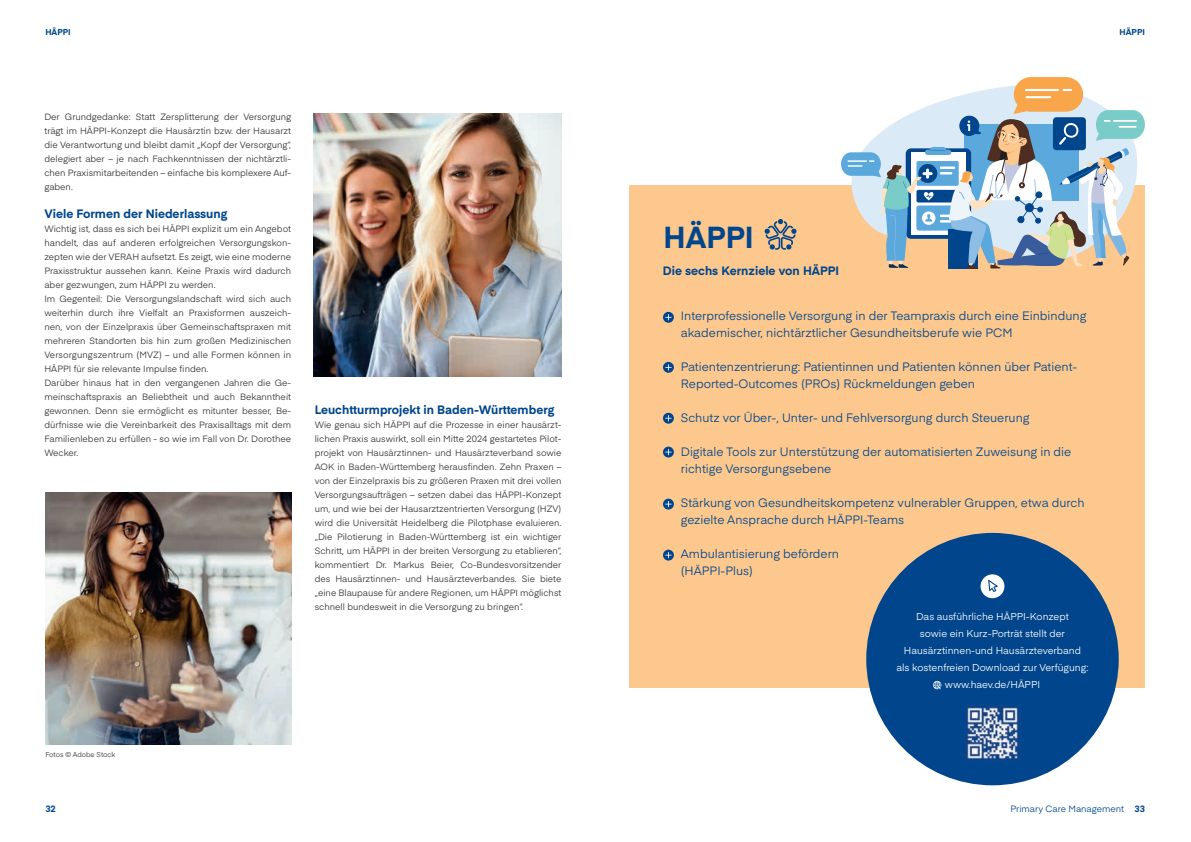
<style>
.page{position:relative;width:1191px;height:842px;background:#fff}
.page>*{position:absolute;margin:0;border:0;box-sizing:border-box;transform-origin:0 0}
.t1{font:700 30px "Eina 02";color:#01468c}
.t2{font:12px/17px "Eina 02";color:#01468c}
.t3{font:700 12px "Eina 02";color:#01468c}
.t4{font:9.8px/17.1px "Eina 02";color:#fff;text-align:center}
.t5{font:9px/14px "Eina 02";color:#363536;text-align:justify}
.t6{font:9px "Eina 02";color:#01468c}
.t7{font:700 9px "Eina 02";color:#01468c}
.t8{font:700 8.4px "Eina 02";color:#01468c}
.t9{font:7px "Eina 02";color:#363536}
</style>
<div class="page">
<div style="left:629px;top:185px;width:515px;height:502px;background:#fdc88d"></div>
<img style="left:45px;top:492px;width:247px;height:253px">
<img style="left:313px;top:113px;width:248px;height:263px">
<svg style="left:946px;top:81px;width:145px;height:19px"></svg>
<div style="left:1013px;top:77px;width:70px;height:35px;background:#f9a64a;border-radius:17px"></div>
<hr style="left:1025px;top:89px;width:34px;height:2px;background:#fff">
<svg style="left:1062px;top:89px;width:10px;height:2px"></svg>
<hr style="left:1025px;top:96px;width:26px;height:2px;background:#fff">
<svg style="left:841px;top:100px;width:303px;height:169px"></svg>
<div style="left:663px;top:312px;width:11px;height:11px;background:#01468c;border-radius:50%"></div>
<svg style="left:665px;top:314px;width:6px;height:6px"></svg>
<div style="left:663px;top:362px;width:11px;height:11px;background:#01468c;border-radius:50%"></div>
<svg style="left:665px;top:364px;width:6px;height:6px"></svg>
<svg style="left:663px;top:413px;width:11px;height:11px"></svg>
<svg style="left:665px;top:415px;width:6px;height:6px"></svg>
<div style="left:663px;top:447px;width:11px;height:10px;background:#01468c;border-radius:50%"></div>
<svg style="left:665px;top:449px;width:6px;height:6px"></svg>
<div style="left:663px;top:499px;width:11px;height:10px;background:#01468c;border-radius:50%"></div>
<svg style="left:665px;top:501px;width:6px;height:6px"></svg>
<svg style="left:663px;top:550px;width:11px;height:11px"></svg>
<svg style="left:665px;top:552px;width:6px;height:6px"></svg>
<svg style="left:764px;top:219px;width:32px;height:31px"></svg>
<div style="left:866px;top:533px;width:252px;height:252px;background:#01468c;border-radius:50%"></div>
<div style="left:980px;top:574px;width:24px;height:24px;background:#fff;border-radius:50%"></div>
<svg style="left:988px;top:580px;width:9px;height:12px"></svg>
<img style="left:964px;top:705px;width:56px;height:56px">
<svg style="left:933px;top:681px;width:8px;height:8px"></svg>
<p class="t8" style="left:45px;top:26px;width:27px">HÄPPI</p>
<p class="t8" style="left:1119px;top:26px;width:27px">HÄPPI</p>
<p class="t5" style="left:44px;top:109px;width:248px">Der Grundgedanke: Statt Zersplitterung der Versorgung trägt im HÄPPI-Konzept die Hausärztin bzw. der Hausarzt die Verantwortung und bleibt damit „Kopf der Versorgung“, delegiert aber – je nach Fachkenntnissen der nichtärztli&shy;chen Praxismitarbeitenden – einfache bis komplexere Auf&shy;gaben.</p>
<h2 class="t3" style="left:44px;top:205px;width:184px">Viele Formen der Niederlassung</h2>
<p class="t5" style="left:44px;top:221px;width:248px;text-align:left">Wichtig ist, dass es sich bei HÄPPI explizit um ein Angebot handelt, das auf anderen erfolgreichen Versorgungskon&shy;zepten wie der VERAH aufsetzt. Es zeigt, wie eine moderne Praxisstruktur aussehen kann. Keine Praxis wird dadurch aber gezwungen, zum HÄPPI zu werden.<br>Im Gegenteil: Die Versorgungslandschaft wird sich auch weiterhin durch ihre Vielfalt an Praxisformen auszeich&shy;nen, von der Einzelpraxis über Gemeinschaftspraxen mit mehreren Standorten bis hin zum großen Medizinischen Versorgungszentrum (MVZ) – und alle Formen können in HÄPPI für sie relevante Impulse finden.<br>Darüber hinaus hat in den vergangenen Jahren die Ge&shy;meinschaftspraxis an Beliebtheit und auch Bekanntheit gewonnen. Denn sie ermöglicht es mitunter besser, Be&shy;dürfnisse wie die Vereinbarkeit des Praxisalltags mit dem Familienleben zu erfüllen - so wie im Fall von Dr. Dorothee Wecker.</p>
<h2 class="t3" style="left:315px;top:400px;width:241px">Leuchtturmprojekt in Baden-Württemberg</h2>
<p class="t5" style="left:315px;top:417px;width:248px">Wie genau sich HÄPPI auf die Prozesse in einer hausärzt&shy;lichen Praxis auswirkt, soll ein Mitte 2024 gestartetes Pilot&shy;projekt von Hausärztinnen- und Hausärzteverband sowie AOK in Baden-Württemberg herausfinden. Zehn Praxen – von der Einzelpraxis bis zu größeren Praxen mit drei vollen Versorgungsaufträgen – setzen dabei das HÄPPI-Konzept um, und wie bei der Hausarztzentrierten Versorgung (HZV) wird die Universität Heidelberg die Pilotphase evaluieren. „Die Pilotierung in Baden-Württemberg ist ein wichtiger Schritt, um HÄPPI in der breiten Versorgung zu etablieren”, kommentiert Dr. Markus Beier, Co-Bundesvorsitzender des Hausärztinnen- und Hausärzteverbandes. Sie biete „eine Blaupause für andere Regionen, um HÄPPI möglichst schnell bundesweit in die Versorgung zu bringen“.</p>
<p class="t9" style="left:45px;top:749px;width:72px">Fotos © Adobe Stock</p>
<h1 class="t1" style="left:663px;top:215px;width:92px">HÄPPI</h1>
<h2 class="t3" style="left:663px;top:262px;width:178px">Die sechs Kernziele von HÄPPI</h2>
<h2 class="t2" style="left:681px;top:307px;width:407px">Interprofessionelle Versorgung in der Teampraxis durch eine Einbindung akademischer, nichtärztlicher Gesundheitsberufe wie PCM</h2>
<h2 class="t2" style="left:681px;top:358px;width:398px">Patientenzentrierung: Patientinnen und Patienten können über Patient-<br>Reported-Outcomes (PROs) Rückmeldungen geben</h2>
<h2 class="t2" style="left:681px;top:409px;width:350px">Schutz vor Über-, Unter- und Fehlversorgung durch Steuerung</h2>
<h2 class="t2" style="left:681px;top:443px;width:392px">Digitale Tools zur Unterstützung der automatisierten Zuweisung in die richtige Versorgungsebene</h2>
<h2 class="t2" style="left:681px;top:494px;width:405px">Stärkung von Gesundheitskompetenz vulnerabler Gruppen, etwa durch gezielte Ansprache durch HÄPPI-Teams</h2>
<h2 class="t2" style="left:681px;top:545px;width:160px">Ambulantisierung befördern (HÄPPI-Plus)</h2>
<p class="t4" style="left:896px;top:607px;width:193px">Das ausführliche HÄPPI-Konzept<br>sowie ein Kurz-Porträt stellt der Hausärztinnen-und Hausärzteverband als kostenfreien Download zur Verfügung: www.haev.de/HÄPPI</p>
<p class="t6" style="left:1010px;top:802px;width:115px">Primary Care Management</p>
<p class="t7" style="left:45px;top:802px;width:12px">32</p>
<p class="t7" style="left:1134px;top:802px;width:12px">33</p>
</div>
